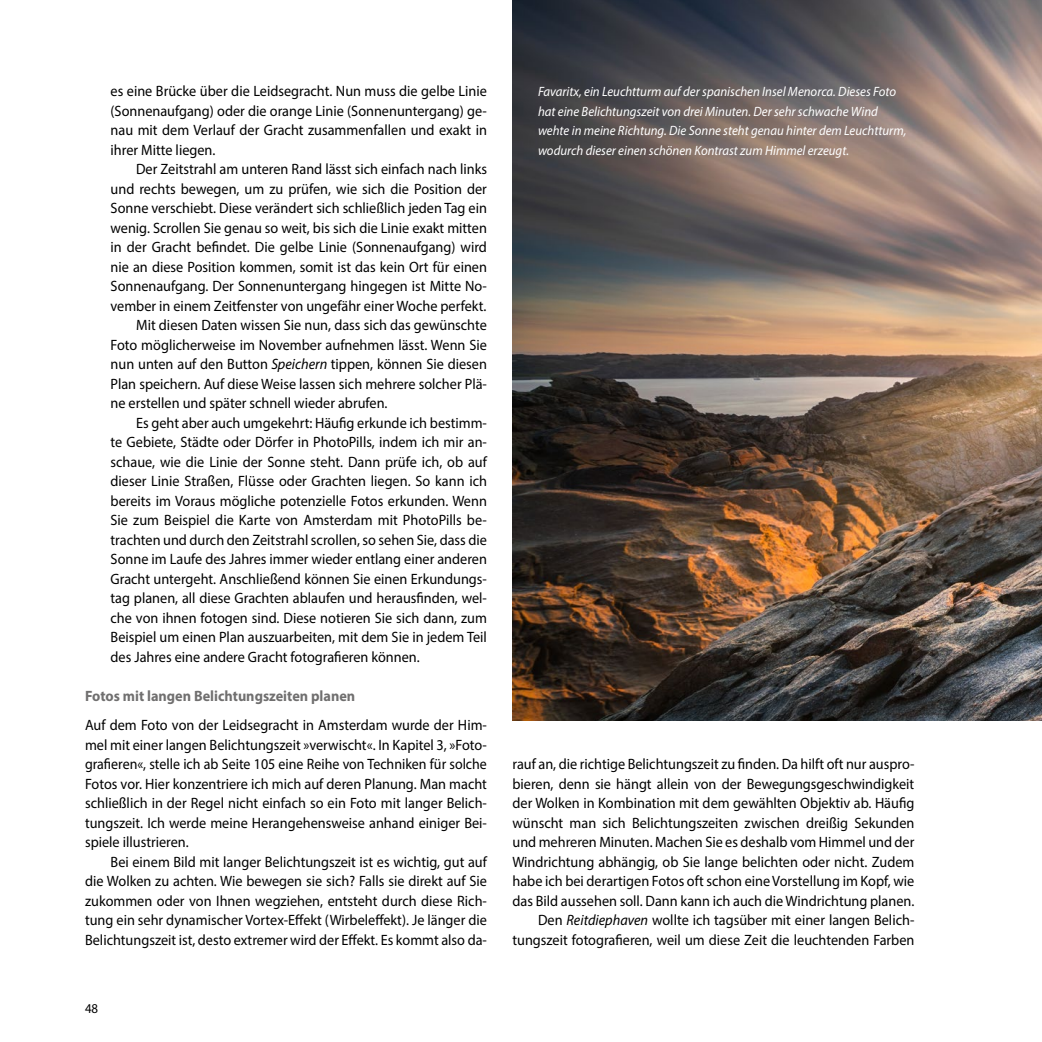
<style>
.page{position:relative;width:1042px;height:1042px;background:#fff}
.page>*{position:absolute;margin:0;border:0;box-sizing:border-box;transform-origin:0 0}
.Haupttext_Folge{font:15px/19.5px "Myriad Pro";color:#000;text-align:justify;scale:.95 1}
.Haupttext_Anf{font:15px/19.5px "Myriad Pro";color:#000;text-align:justify;scale:.95 1}
.BU_linksbündig_Grund{font:italic 13.5px/19.5px "Myriad Pro";color:#fff;scale:.95 1}
.t1{font:13.5px "Myriad Pro";color:#000;scale:.95 1}
.s1{font-style:italic}
.s2{font-weight:700;color:#706f6f}
</style>
<div class="page">
<img style="left:512px;top:0;width:530px;height:720px">
<p class="Haupttext_Folge" style="left:111px;top:81px;width:398px">es eine Brücke über die Leidsegracht. Nun muss die gelbe Linie</p>
<p class="Haupttext_Folge" style="left:111px;top:101px;width:398px">(Sonnenaufgang) oder die orange Linie (Sonnenuntergang) ge-</p>
<p class="Haupttext_Folge" style="left:111px;top:120px;width:398px">nau mit dem Verlauf der Gracht zusammenfallen und exakt in</p>
<p class="Haupttext_Folge" style="left:111px;top:140px;width:112px">ihrer Mitte liegen.</p>
<p class="Haupttext_Folge" style="left:136px;top:159px;width:371px">Der Zeitstrahl am unteren Rand lässt sich einfach nach links</p>
<p class="Haupttext_Folge" style="left:111px;top:179px;width:398px">und rechts bewegen, um zu prüfen, wie sich die Position der</p>
<p class="Haupttext_Folge" style="left:111px;top:198px;width:398px">Sonne verschiebt. Diese verändert sich schließlich jeden Tag ein</p>
<p class="Haupttext_Folge" style="left:111px;top:218px;width:398px">wenig. Scrollen Sie genau so weit, bis sich die Linie exakt mitten</p>
<p class="Haupttext_Folge" style="left:111px;top:237px;width:398px">in der Gracht befindet. Die gelbe Linie (Sonnenaufgang) wird</p>
<p class="Haupttext_Folge" style="left:111px;top:257px;width:398px">nie an diese Position kommen, somit ist das kein Ort für einen</p>
<p class="Haupttext_Folge" style="left:111px;top:276px;width:398px">Sonnenaufgang. Der Sonnenuntergang hingegen ist Mitte No-</p>
<p class="Haupttext_Folge" style="left:111px;top:296px;width:397px">vember in einem Zeitfenster von ungefähr einer Woche perfekt.</p>
<p class="Haupttext_Folge" style="left:136px;top:315px;width:371px">Mit diesen Daten wissen Sie nun, dass sich das gewünschte</p>
<p class="Haupttext_Folge" style="left:111px;top:335px;width:398px">Foto möglicherweise im November aufnehmen lässt. Wenn Sie</p>
<p class="Haupttext_Folge" style="left:111px;top:354px;width:398px">nun unten auf den Button <span class="s1">Speichern</span> tippen, können Sie diesen</p>
<p class="Haupttext_Folge" style="left:111px;top:374px;width:398px">Plan speichern. Auf diese Weise lassen sich mehrere solcher Plä-</p>
<p class="Haupttext_Folge" style="left:111px;top:393px;width:293px">ne erstellen und später schnell wieder abrufen.</p>
<p class="Haupttext_Folge" style="left:136px;top:413px;width:371px">Es geht aber auch umgekehrt: Häufig erkunde ich bestimm-</p>
<p class="Haupttext_Folge" style="left:111px;top:432px;width:398px">te Gebiete, Städte oder Dörfer in PhotoPills, indem ich mir an-</p>
<p class="Haupttext_Folge" style="left:111px;top:452px;width:398px">schaue, wie die Linie der Sonne steht. Dann prüfe ich, ob auf</p>
<p class="Haupttext_Folge" style="left:111px;top:471px;width:398px">dieser Linie Straßen, Flüsse oder Grachten liegen. So kann ich</p>
<p class="Haupttext_Folge" style="left:111px;top:491px;width:398px">bereits im Voraus mögliche potenzielle Fotos erkunden. Wenn</p>
<p class="Haupttext_Folge" style="left:111px;top:510px;width:398px">Sie zum Beispiel die Karte von Amsterdam mit PhotoPills be-</p>
<p class="Haupttext_Folge" style="left:111px;top:530px;width:398px">trachten und durch den Zeitstrahl scrollen, so sehen Sie, dass die</p>
<p class="Haupttext_Folge" style="left:111px;top:549px;width:398px">Sonne im Laufe des Jahres immer wieder entlang einer anderen</p>
<p class="Haupttext_Folge" style="left:111px;top:569px;width:398px">Gracht untergeht. Anschließend können Sie einen Erkundungs-</p>
<p class="Haupttext_Folge" style="left:111px;top:588px;width:398px">tag planen, all diese Grachten ablaufen und herausfinden, wel-</p>
<p class="Haupttext_Folge" style="left:111px;top:608px;width:398px">che von ihnen fotogen sind. Diese notieren Sie sich dann, zum</p>
<p class="Haupttext_Folge" style="left:111px;top:627px;width:398px">Beispiel um einen Plan auszuarbeiten, mit dem Sie in jedem Teil</p>
<p class="Haupttext_Folge" style="left:111px;top:647px;width:327px">des Jahres eine andere Gracht fotografieren können.</p>
<p class="Haupttext_Folge" style="left:85px;top:681px;width:424px;line-height:29.2px"><span class="s2">Fotos mit langen Belichtungszeiten planen<br></span>Auf dem Foto von der Leidsegracht in Amsterdam wurde der Him-</p>
<p class="Haupttext_Folge" style="left:85px;top:735px;width:424px">mel mit einer langen Belichtungszeit »verwischt«. In Kapitel 3, »Foto&shy;grafieren«, stelle ich ab Seite 105 eine Reihe von Techniken für solche</p>
<p class="Haupttext_Anf" style="left:85px;top:774px;width:425px">Fotos vor. Hier konzentriere ich mich auf deren Planung. Man macht schließlich in der Regel nicht einfach so ein Foto mit langer Belich&shy;tungszeit. Ich werde meine Herangehensweise anhand einiger Bei&shy;spiele illustrieren.</p>
<p class="Haupttext_Folge" style="left:85px;top:852px;width:425px;text-indent:26px">Bei einem Bild mit langer Belichtungszeit ist es wichtig, gut auf die Wolken zu achten. Wie bewegen sie sich? Falls sie direkt auf Sie zukommen oder von Ihnen wegziehen, entsteht durch diese Rich&shy;tung ein sehr dynamischer Vortex-Effekt (Wirbeleffekt). Je länger die Belichtungszeit ist, desto extremer wird der Effekt. Es kommt also da-</p>
<p class="t1" style="left:85px;top:1000px;width:15px">48</p>
<p class="BU_linksbündig_Grund" style="left:538px;top:82px;width:389px">Favaritx, ein Leuchtturm auf der spanischen Insel Menorca. Dieses Foto hat eine Belichtungszeit von drei Minuten. Der sehr schwache Wind wehte in meine Richtung. Die Sonne steht genau hinter dem Leuchtturm, wodurch dieser einen schönen Kontrast zum Himmel erzeugt.</p>
<p class="Haupttext_Folge" style="left:512px;top:754px;width:425px">rauf an, die richtige Belichtungszeit zu finden. Da hilft oft nur auspro&shy;bieren, denn sie hängt allein von der Bewegungsgeschwindigkeit der Wolken in Kombination mit dem gewählten Objektiv ab. Häufig wünscht man sich Belichtungszeiten zwischen dreißig Sekunden und mehreren Minuten. Machen Sie es deshalb vom Himmel und der Windrichtung abhängig, ob Sie lange belichten oder nicht. Zudem habe ich bei derartigen Fotos oft schon eine Vorstellung im Kopf, wie das Bild aussehen soll. Dann kann ich auch die Windrichtung planen.</p>
<p class="Haupttext_Folge" style="left:512px;top:910px;width:424px;text-align:right">Den <span class="s1">Reitdiephaven</span> wollte ich tagsüber mit einer langen Belich&shy;tungszeit fotografieren, weil um diese Zeit die leuchtenden Farben</p>
</div>
